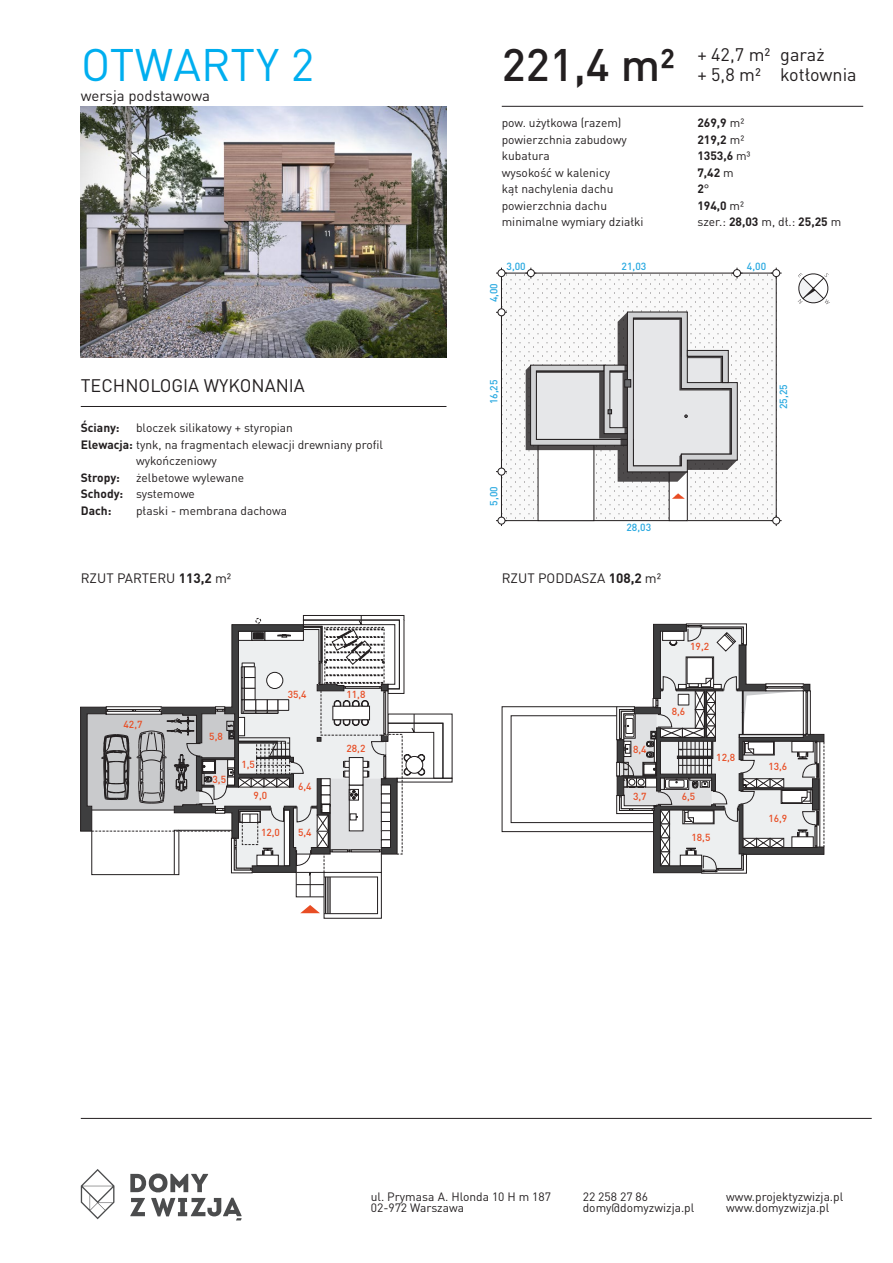
<style>
.page{position:relative;width:893px;height:1263px;background:#fff}
.page>*{position:absolute;margin:0;border:0;box-sizing:border-box;transform-origin:0 0}
.t1{font:45px "DIN Pro";letter-spacing:.005em;color:#00aeef}
.t2{font:500 45px "DIN Pro";color:#231f20}
.t3{font:18px "DIN Pro";color:#231f20}
.t4{font:15px "DIN Pro";color:#231f20}
.t5{font:13.5px "DIN Pro";color:#231f20}
.t6{font:12px/16.5px "DIN Pro";color:#231f20}
.t7{font:700 12px "DIN Pro";color:#231f20}
.t8{font:500 10.35px "DIN Pro";color:#27a8e0}
.t9{font:500 10.2px "DIN Pro";color:#e84d24}
.s1{font-weight:700}
.s2{font-weight:400}
</style>
<div class="page">
<hr style="left:81px;top:406px;width:365px;height:1px;background:#231f20">
<hr style="left:81px;top:1118px;width:791px;height:1px;background:#231f20">
<hr style="left:502px;top:106px;width:361px;height:1px;background:#231f20">
<svg style="left:797px;top:273px;width:33px;height:31px"></svg>
<svg style="left:506px;top:275px;width:267px;height:244px"></svg>
<div style="left:501px;top:273px;width:275px;height:248px;border:1px solid #231f20"></div>
<div style="left:669px;top:472px;width:18px;height:49px;background:#fff"></div>
<div style="left:538px;top:445px;width:56px;height:76px;background:#fff"></div>
<div style="left:538px;top:445px;width:56px;height:76px;border:1px solid #231f20"></div>
<svg style="left:496px;top:268px;width:11px;height:10px"></svg>
<div style="left:498px;top:270px;width:7px;height:7px;background:#fff;border-radius:50%"></div>
<div style="left:498px;top:269px;width:7px;height:8px;border:1px solid #231f20;border-radius:50%"></div>
<svg style="left:496px;top:307px;width:11px;height:11px"></svg>
<div style="left:498px;top:309px;width:7px;height:7px;background:#fff;border-radius:50%"></div>
<div style="left:498px;top:309px;width:7px;height:7px;border:1px solid #231f20;border-radius:50%"></div>
<svg style="left:496px;top:515px;width:11px;height:11px"></svg>
<div style="left:498px;top:517px;width:7px;height:7px;background:#fff;border-radius:50%"></div>
<div style="left:498px;top:517px;width:7px;height:7px;border:1px solid #231f20;border-radius:50%"></div>
<svg style="left:771px;top:515px;width:11px;height:11px"></svg>
<div style="left:773px;top:517px;width:7px;height:7px;background:#fff;border-radius:50%"></div>
<div style="left:773px;top:517px;width:7px;height:7px;border:1px solid #231f20;border-radius:50%"></div>
<svg style="left:496px;top:466px;width:11px;height:11px"></svg>
<div style="left:498px;top:468px;width:7px;height:7px;background:#fff;border-radius:50%"></div>
<div style="left:498px;top:468px;width:7px;height:7px;border:1px solid #231f20;border-radius:50%"></div>
<svg style="left:771px;top:268px;width:11px;height:10px"></svg>
<div style="left:773px;top:270px;width:7px;height:7px;background:#fff;border-radius:50%"></div>
<div style="left:773px;top:269px;width:7px;height:8px;border:1px solid #231f20;border-radius:50%"></div>
<svg style="left:732px;top:268px;width:10px;height:10px"></svg>
<div style="left:733px;top:270px;width:7px;height:7px;background:#fff;border-radius:50%"></div>
<div style="left:733px;top:269px;width:8px;height:8px;border:1px solid #231f20;border-radius:50%"></div>
<svg style="left:525px;top:268px;width:11px;height:10px"></svg>
<div style="left:527px;top:270px;width:7px;height:7px;background:#fff;border-radius:50%"></div>
<div style="left:527px;top:269px;width:7px;height:8px;border:1px solid #231f20;border-radius:50%"></div>
<svg style="left:672px;top:493px;width:13px;height:6px"></svg>
<svg style="left:526px;top:312px;width:211px;height:170px"></svg>
<div style="left:625px;top:380px;width:6px;height:7px;background:#6c6d70"></div>
<div style="left:625px;top:380px;width:6px;height:7px;border:1px solid #231f20"></div>
<svg style="left:300px;top:905px;width:20px;height:8px"></svg>
<div style="left:324px;top:877px;width:54px;height:37px;border:1px solid #231f20"></div>
<hr style="left:330px;top:877px;width:1px;height:37px;background:#231f20">
<hr style="left:329px;top:877px;width:1px;height:37px;background:#231f20">
<hr style="left:327px;top:877px;width:1px;height:37px;background:#231f20">
<hr style="left:325px;top:877px;width:1px;height:37px;background:#231f20">
<svg style="left:80px;top:615px;width:372px;height:282px"></svg>
<svg style="left:502px;top:624px;width:323px;height:249px"></svg>
<img style="left:81px;top:106px;width:365px;height:251px">
<svg style="left:130px;top:1173px;width:112px;height:47px"></svg>
<svg style="left:81px;top:1169px;width:33px;height:50px"></svg>
<p class="t1" style="left:81px;top:29px;width:235px">OTWARTY 2</p>
<p class="t2" style="left:502px;top:28px;width:175px">221,4 m²</p>
<p class="t3" style="left:697px;top:41px;width:129px">+ 42,7 m² garaż</p>
<p class="t3" style="left:697px;top:60px;width:161px">+ 5,8 m² kotłownia</p>
<p class="t4" style="left:81px;top:84px;width:131px">wersja podstawowa</p>
<p class="t3" style="left:81px;top:372px;width:226px">TECHNOLOGIA WYKONANIA</p>
<p class="t7" style="left:81px;top:418px;width:40px">Ściany:</p>
<p class="t6" style="left:136px;top:418px;width:158px">bloczek silikatowy + styropian</p>
<p class="t6" style="left:136px;top:435px;width:248px;text-indent:-55px"><span class="s1">Elewacja:</span> tynk, na fragmentach elewacji drewniany profil wykończeniowy</p>
<p class="t7" style="left:81px;top:467px;width:41px">Stropy:</p>
<p class="t6" style="left:136px;top:468px;width:110px">żelbetowe wylewane</p>
<p class="t6" style="left:81px;top:484px;width:116px"><span class="s1">Schody:</span> systemowe</p>
<p class="t7" style="left:81px;top:500px;width:32px">Dach:</p>
<p class="t6" style="left:136px;top:501px;width:153px">płaski - membrana dachowa</p>
<p class="t6" style="left:502px;top:114px;width:121px">pow. użytkowa (razem)</p>
<p class="t7" style="left:697px;top:113px;width:48px">269,9 <span class="s2">m²</span></p>
<p class="t6" style="left:502px;top:130px;width:127px">powierzchnia zabudowy</p>
<p class="t7" style="left:697px;top:130px;width:48px">219,2 <span class="s2">m²</span></p>
<p class="t6" style="left:502px;top:147px;width:49px">kubatura</p>
<p class="t7" style="left:697px;top:146px;width:55px">1353,6 <span class="s2">m³</span></p>
<p class="t6" style="left:502px;top:163px;width:110px">wysokość w kalenicy</p>
<p class="t7" style="left:697px;top:163px;width:38px">7,42 <span class="s2">m</span></p>
<p class="t6" style="left:502px;top:180px;width:113px">kąt nachylenia dachu</p>
<p class="t7" style="left:697px;top:179px;width:14px">2<span class="s2">°</span></p>
<p class="t6" style="left:502px;top:196px;width:107px">powierzchnia dachu</p>
<p class="t7" style="left:697px;top:196px;width:48px">194,0 <span class="s2">m²</span></p>
<p class="t6" style="left:502px;top:213px;width:143px">minimalne wymiary działki</p>
<p class="t6" style="left:697px;top:213px;width:145px">szer.: <span class="s1">28,03</span> m, dł.: <span class="s1">25,25</span> m</p>
<p class="t8" style="left:506px;top:258px;width:21px">3,00</p>
<p class="t8" style="left:485px;top:302px;width:21px;rotate:-90deg">4,00</p>
<p class="t8" style="left:622px;top:258px;width:26px">21,03</p>
<p class="t8" style="left:747px;top:258px;width:21px">4,00</p>
<p class="t8" style="left:485px;top:404px;width:26px;rotate:-90deg">16,25</p>
<p class="t8" style="left:775px;top:409px;width:26px;rotate:-90deg">25,25</p>
<p class="t8" style="left:485px;top:506px;width:21px;rotate:-90deg">5,00</p>
<p class="t8" style="left:626px;top:519px;width:26px">28,03</p>
<p class="t5" style="left:81px;top:567px;width:152px">RZUT PARTERU <span class="s1">113,2</span> m²</p>
<p class="t5" style="left:502px;top:567px;width:161px">RZUT PODDASZA <span class="s1">108,2</span> m²</p>
<p class="t9" style="left:124px;top:716px;width:20px">42,7</p>
<p class="t9" style="left:209px;top:728px;width:15px">5,8</p>
<p class="t9" style="left:213px;top:771px;width:15px">3,5</p>
<p class="t9" style="left:241px;top:756px;width:15px">1,5</p>
<p class="t9" style="left:254px;top:787px;width:15px">9,0</p>
<p class="t9" style="left:288px;top:686px;width:20px">35,4</p>
<p class="t9" style="left:346px;top:686px;width:20px">11,8</p>
<p class="t9" style="left:298px;top:778px;width:15px">6,4</p>
<p class="t9" style="left:346px;top:740px;width:20px">28,2</p>
<p class="t9" style="left:690px;top:638px;width:20px">19,2</p>
<p class="t9" style="left:633px;top:741px;width:15px">8,4</p>
<p class="t9" style="left:672px;top:703px;width:15px">8,6</p>
<p class="t9" style="left:633px;top:788px;width:15px">3,7</p>
<p class="t9" style="left:682px;top:788px;width:15px">6,5</p>
<p class="t9" style="left:716px;top:749px;width:20px">12,8</p>
<p class="t9" style="left:261px;top:823px;width:20px">12,0</p>
<p class="t9" style="left:298px;top:823px;width:15px">5,4</p>
<p class="t9" style="left:691px;top:828px;width:20px">18,5</p>
<p class="t9" style="left:768px;top:758px;width:20px">13,6</p>
<p class="t9" style="left:768px;top:810px;width:20px">16,9</p>
<p class="t6" style="left:371px;top:1187px;width:182px">ul. Prymasa A. Hlonda 10 H m 187</p>
<p class="t6" style="left:371px;top:1198px;width:95px">02-972 Warszawa</p>
<p class="t6" style="left:583px;top:1187px;width:67px">22 258 27 86</p>
<p class="t6" style="left:583px;top:1198px;width:113px">domy@domyzwizja.pl</p>
<p class="t6" style="left:726px;top:1187px;width:118px">www.projektyzwizja.pl</p>
<p class="t6" style="left:726px;top:1198px;width:105px">www.domyzwizja.pl</p>
</div>
